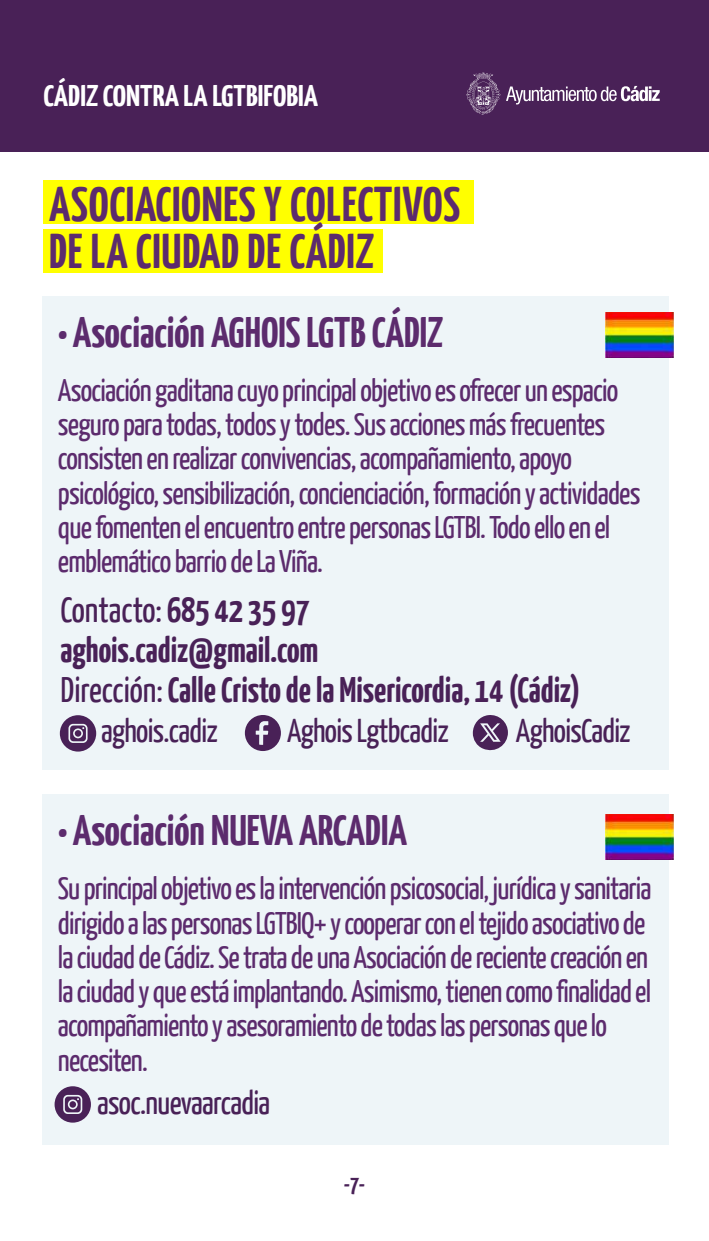
<style>
.page{position:relative;width:709px;height:1241px;background:#fff}
.page>*{position:absolute;margin:0;border:0;box-sizing:border-box;transform-origin:0 0}
.t1{font:700 48.75px/46.6px "Yanone Kaffeesatz";letter-spacing:.015em;color:#5c2b6d}
.t2{font:700 42.62px "Yanone Kaffeesatz";color:#5c2b6d}
.t3{font:700 35.5px/40.1px "Yanone Kaffeesatz";color:#492157}
.t4{font:33px "Yanone Kaffeesatz";letter-spacing:-.02em;color:#492157}
.t5{font:31.25px/34.2px "Yanone Kaffeesatz";letter-spacing:-.025em;color:#5c2b6d}
.t6{font:700 29.88px "Yanone Kaffeesatz";color:#fff;scale:1.09 1}
.t7{font:700 23.75px "Yanone Kaffeesatz";color:#492157}
.s1{font-weight:400}
</style>
<div class="page">
<div style="left:42px;top:296px;width:627px;height:474px;background:#eef5f8"></div>
<div style="left:42px;top:794px;width:627px;height:350px;background:#eef5f8"></div>
<div style="left:43px;top:181px;width:430px;height:43px;background:#ff0"></div>
<div style="left:43px;top:229px;width:340px;height:43px;background:#ff0"></div>
<div style="left:0;top:0;width:709px;height:151px;background:#492157"></div>
<svg style="left:506px;top:86px;width:153px;height:18px"></svg>
<svg style="left:466px;top:72px;width:34px;height:42px"></svg>
<svg style="left:60px;top:715px;width:36px;height:36px"></svg>
<svg style="left:55px;top:1086px;width:36px;height:36px"></svg>
<svg style="left:245px;top:715px;width:36px;height:36px"></svg>
<svg style="left:473px;top:715px;width:35px;height:36px"></svg>
<img style="left:605px;top:312px;width:68px;height:45px">
<img style="left:605px;top:814px;width:68px;height:45px">
<p class="t6" style="left:43px;top:77px;width:253px">CÁDIZ CONTRA LA LGTBIFOBIA</p>
<h1 class="t1" style="left:49px;top:180px;width:412px">ASOCIACIONES Y COLECTIVOS<br>DE LA CIUDAD DE CÁDIZ</h1>
<h2 class="t2" style="left:58px;top:306px;width:387px">• Asociación AGHOIS LGTB CÁDIZ</h2>
<p class="t5" style="left:58px;top:372px;width:584px">Asociación gaditana cuyo principal objetivo es ofrecer un espacio seguro para todas, todos y todes. Sus acciones más frecuentes consisten en realizar convivencias, acompañamiento, apoyo psicológico, sensibilización, concienciación, formación y actividades que fomenten el encuentro entre personas LGTBI. Todo ello en el emblemático barrio de La Viña.</p>
<p class="t3" style="left:60px;top:588px;width:521px"><span class="s1">Contacto:</span> 685 42 35 97<br>aghois.cadiz@gmail.com<br><span class="s1">Dirección:</span> Calle Cristo de la Misericordia, 14 (Cádiz)</p>
<p class="t4" style="left:101px;top:710px;width:118px">aghois.cadiz</p>
<p class="t4" style="left:287px;top:710px;width:163px">Aghois Lgtbcadiz</p>
<p class="t4" style="left:516px;top:710px;width:116px">AghoisCadiz</p>
<h2 class="t2" style="left:58px;top:804px;width:351px">• Asociación NUEVA ARCADIA</h2>
<p class="t5" style="left:58px;top:870px;width:595px">Su principal objetivo es la intervención psicosocial, jurídica y sanitaria dirigido a las personas LGTBIQ+ y cooperar con el tejido asociativo de la ciudad de Cádiz. Se trata de una Asociación de reciente creación en la ciudad y que está implantando. Asimismo, tienen como finalidad el acompañamiento y asesoramiento de todas las personas que lo necesiten.</p>
<p class="t4" style="left:97px;top:1081px;width:174px">asoc.nuevaarcadia</p>
<p class="t7" style="left:344px;top:1168px;width:23px">-7-</p>
</div>
